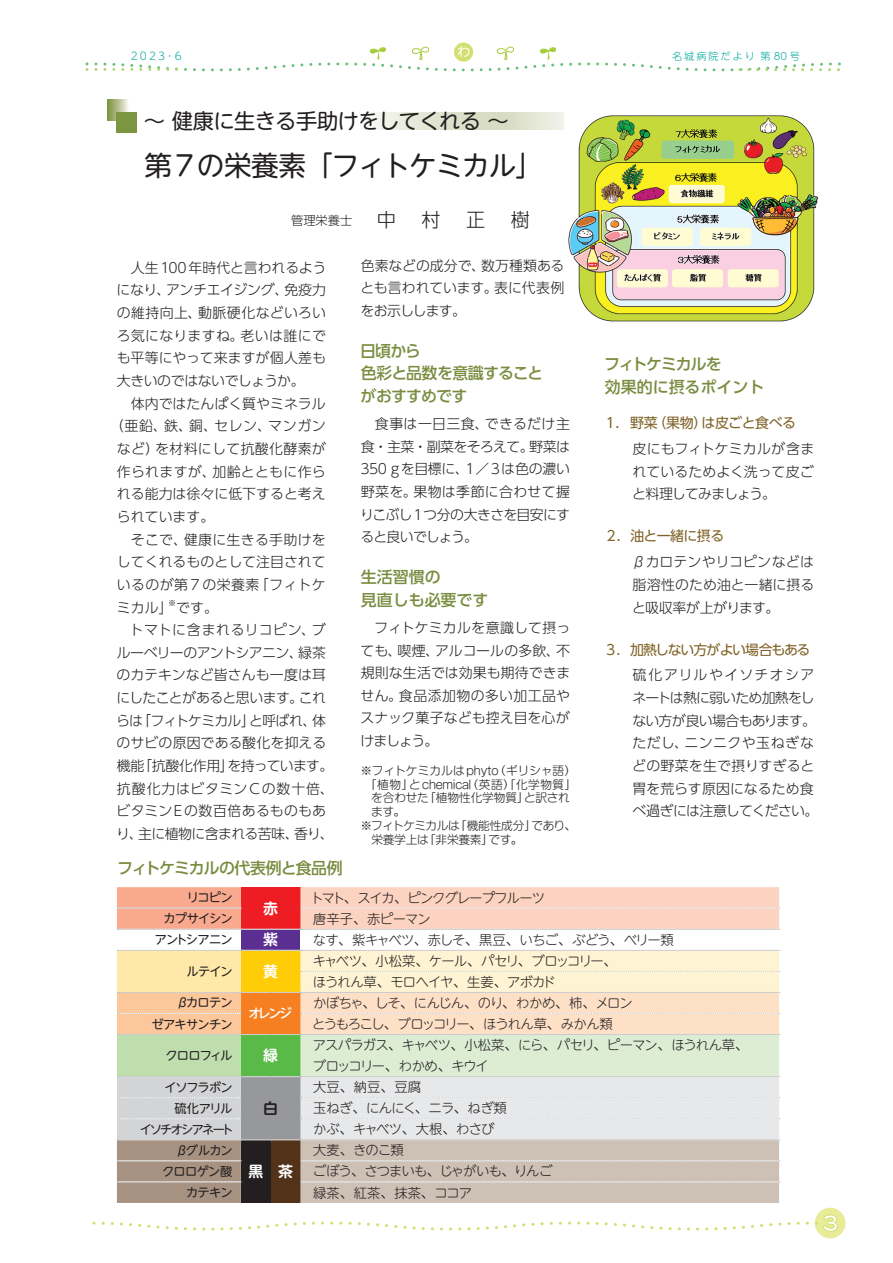
<style>
.page{position:relative;width:893px;height:1263px;background:#fff}
.page>*{position:absolute;margin:0;border:0;box-sizing:border-box;transform-origin:0 0}
.t1{font:27.6px "UD Shin M Go Pr 6";letter-spacing:-.045em;color:#231f20}
.t2{font:21.3px "UD Shin M Go Pr 6";letter-spacing:-.03em;color:#231f20}
.t3{font:300 19.2px "UD Shin Go Pr 6";color:#231f20}
.t4{font:500 15.9px/22.6px "UD Shin Go Pr 6";color:#7a8c3f}
.t5{font:500 15.9px/22.6px "UD Shin Go Pr 6";letter-spacing:-.055em;color:#7a8c3f}
.t6{font:500 15.9px "UD Shin Go Pr 6";letter-spacing:-.06em;color:#7a8c3f}
.t7{font:700 14.85px "UD Shin M Go Pr 6 De";color:#fff}
.t8{font:700 14.85px "UD Shin M Go Pr 6 De";color:#231f20}
.t9{font:300 13.95px/22.6px "UD Shin Go Pr 6";color:#231f20;text-align:justify}
.t10{font:300 13.95px "UD Shin Go Pr 6";letter-spacing:.025em;color:#231f20}
.t11{font:300 13.95px "UD Shin Go Pr 6";letter-spacing:.02em;color:#231f20}
.t12{font:13.95px "UD Shin Go Pr 6";letter-spacing:-.05em;color:#7f6226}
.t13{font:300 13.95px "UD Shin Go Pr 6";letter-spacing:.045em;color:#231f20}
.t14{font:13.95px "UD Shin Go Pr 6";letter-spacing:-.07em;color:#7f6226}
.t15{font:300 13.35px/21.3px "UD Shin M Go Pr 6";letter-spacing:-.06em;color:#231f20}
.t16{font:300 13.35px "UD Shin M Go Pr 6";letter-spacing:-.095em;color:#231f20}
.t17{font:300 13.35px "UD Shin M Go Pr 6";letter-spacing:-.04em;color:#231f20}
.t18{font:300 13.35px "UD Shin M Go Pr 6";letter-spacing:-.03em;color:#231f20}
.t19{font:500 12.75px "UD Shin M Go Pr 6";color:#fff}
.t20{font:12.15px "UD Shin M Go Pr 6";letter-spacing:-.075em;color:#231f20}
.t21{font:12.15px "UD Shin M Go Pr 6";letter-spacing:-.145em;color:#231f20}
.t22{font:300 12.15px "UD Shin Go Pr 6";color:#231f20}
.t23{font:300 11.7px "Shin M Go Pr 6";letter-spacing:-.02em;color:#231f20}
.t24{font:300 11.7px "Shin M Go Pr 6";letter-spacing:-.04em;color:#231f20}
.t25{font:300 10.65px "UD Shin M Go Pr 6";color:#00a99d}
.t26{font:300 10.05px "UD Shin M Go Pr 6";letter-spacing:.2em;color:#00a99d}
.t27{font:300 8.1px "UD Shin Go Pr 6";color:#231f20}
</style>
<div class="page">
<div style="left:454px;top:43px;width:19px;height:19px;background:#d3e071;border-radius:50%"></div>
<svg style="left:85px;top:46px;width:756px;height:25px"></svg>
<div style="left:815px;top:1208px;width:30px;height:30px;background:#e8ec99;border-radius:50%"></div>
<svg style="left:92px;top:1214px;width:746px;height:18px"></svg>
<svg style="left:371px;top:112px;width:193px;height:17px;background:#e2e6d4"></svg>
<svg style="left:107px;top:100px;width:21px;height:21px"></svg>
<div style="left:116px;top:112px;width:20px;height:21px;background:#7b9540"></div>
<img style="left:568px;top:115px;width:250px;height:207px">
<div style="left:241px;top:929px;width:59px;height:21px;background:#5b2e91"></div>
<svg style="left:117px;top:950px;width:663px;height:253px;background:#dbd2bc"></svg>
<svg style="left:117px;top:887px;width:663px;height:43px;background:#f8bbab"></svg>
<p class="t25" style="left:131px;top:48px;width:53px">2023･6</p>
<p class="t26" style="left:672px;top:48px;width:129px">名城病院だより第 80号</p>
<h2 class="t2" style="left:144px;top:103px;width:366px">～ 健康に生きる手助けをしてくれる ～</h2>
<h1 class="t1" style="left:145px;top:143px;width:400px">第７の栄養素「フィトケミカル」</h1>
<p class="t22" style="left:291px;top:210px;width:63px">管理栄養士</p>
<h3 class="t3" style="left:377px;top:204px;width:21px">中</h3>
<h3 class="t3" style="left:422px;top:204px;width:21px">村</h3>
<h3 class="t3" style="left:466px;top:204px;width:21px">正</h3>
<h3 class="t3" style="left:511px;top:204px;width:21px">樹</h3>
<p class="t9" style="left:117px;top:256px;width:211px;text-indent:14px">人生100年時代と言われるようになり、アンチエイジング、免疫力の維持向上、動脈硬化などいろいろ気になりますね。老いは誰にでも平等にやって来ますが個人差も大きいのではないでしょうか。</p>
<p class="t9" style="left:131px;top:392px;width:196px">体内ではたんぱく質やミネラル</p>
<p class="t13" style="left:110px;top:415px;width:217px">（亜鉛、鉄、銅、セレン、マンガン</p>
<p class="t10" style="left:117px;top:437px;width:210px">など）を材料にして抗酸化酵素が</p>
<p class="t11" style="left:117px;top:460px;width:210px">作られますが、加齢とともに作ら</p>
<p class="t9" style="left:117px;top:482px;width:210px">れる能力は徐々に低下すると考え</p>
<p class="t9" style="left:117px;top:505px;width:99px">られています。</p>
<p class="t11" style="left:131px;top:528px;width:197px">そこで、健康に生きる手助けを</p>
<p class="t9" style="left:117px;top:550px;width:210px">してくれるものとして注目されて</p>
<p class="t10" style="left:117px;top:573px;width:210px">いるのが第７の栄養素「フィトケ</p>
<p class="t9" style="left:117px;top:595px;width:103px">ミカル」です。</p>
<p class="t27" style="left:168px;top:596px;width:10px">※</p>
<p class="t9" style="left:116px;top:618px;width:219px;text-align:center">トマトに含まれるリコピン、ブ<br>ルーベリーのアントシアニン、緑茶のカテキンなど皆さんも一度は耳にしたことがあると思います。これらは「フィトケミカル」と呼ばれ、体のサビの原因である酸化を抑える機能「抗酸化作用」を持っています。抗酸化力はビタミンCの数十倍、ビタミンEの数百倍あるものもあり、主に植物に含まれる苦味、香り、</p>
<p class="t6" style="left:117px;top:855px;width:227px">フィトケミカルの代表例と食品例</p>
<p class="t9" style="left:360px;top:253px;width:206px">色素などの成分で、数万種類あるとも言われています。表に代表例をお示しします。</p>
<p class="t5" style="left:360px;top:339px;width:184px">日頃から<br>色彩と品数を意識することがおすすめです</p>
<p class="t9" style="left:360px;top:412px;width:212px;text-indent:15px">食事は一日三食、できるだけ主食・主菜・副菜をそろえて。野菜は350ｇを目標に、１／３は色の濃い野菜を。果物は季節に合わせて握りこぶし1つ分の大きさを目安にすると良いでしょう。</p>
<p class="t4" style="left:361px;top:565px;width:129px">生活習慣の<br>見直しも必要です</p>
<p class="t9" style="left:360px;top:616px;width:212px;text-indent:14px">フィトケミカルを意識して摂っても、喫煙、アルコールの多飲、不規則な生活では効果も期待できません。食品添加物の多い加工品やスナック菓子なども控え目を心がけましょう。</p>
<p class="t23" style="left:360px;top:761px;width:217px">※フィトケミカルはphyto（ギリシャ語）</p>
<p class="t23" style="left:365px;top:775px;width:213px">「植物」とchemical（英語）「化学物質」</p>
<p class="t23" style="left:371px;top:788px;width:200px">を合わせた「植物性化学物質」と訳され</p>
<p class="t23" style="left:371px;top:802px;width:36px">ます。</p>
<p class="t24" style="left:360px;top:816px;width:217px">※フィトケミカルは「機能性成分」であり、</p>
<p class="t23" style="left:371px;top:830px;width:153px">栄養学上は「非栄養素」です。</p>
<p class="t4" style="left:604px;top:352px;width:162px">フィトケミカルを<br>効果的に摂るポイント</p>
<p class="t12" style="left:604px;top:412px;width:194px">１． 野菜（果物）は皮ごと食べる</p>
<p class="t9" style="left:632px;top:437px;width:184px">皮にもフィトケミカルが含まれているためよく洗って皮ごと料理してみましょう。</p>
<p class="t12" style="left:604px;top:525px;width:122px">２． 油と一緒に摂る</p>
<p class="t9" style="left:632px;top:550px;width:184px">βカロテンやリコピンなどは脂溶性のため油と一緒に摂ると吸収率が上がります。　</p>
<p class="t14" style="left:604px;top:638px;width:208px">３． 加熱しない方がよい場合もある</p>
<p class="t9" style="left:632px;top:663px;width:188px;text-align:left">硫化アリルやイソチオシアネートは熱に弱いため加熱をしない方が良い場合もあります。ただし、ニンニクや玉ねぎなどの野菜を生で摂りすぎると胃を荒らす原因になるため食べ過ぎには注意してください。</p>
<p class="t15" style="left:311px;top:886px;width:236px">トマト、スイカ、ピンクグレープフルーツ</p>
<p class="t20" style="left:187px;top:887px;width:47px">リコピン</p>
<p class="t7" style="left:263px;top:895px;width:16px">赤</p>
<p class="t20" style="left:163px;top:909px;width:71px">カプサイシン</p>
<p class="t18" style="left:313px;top:908px;width:119px">唐辛子、赤ピーマン</p>
<p class="t20" style="left:155px;top:930px;width:80px">アントシアニン</p>
<p class="t7" style="left:263px;top:927px;width:16px">紫</p>
<p class="t15" style="left:313px;top:928px;width:362px">なす、紫キャベツ、赤しそ、黒豆、いちご、ぶどう、ベリー類</p>
<p class="t20" style="left:186px;top:961px;width:48px">ルテイン</p>
<p class="t7" style="left:263px;top:959px;width:16px">黄</p>
<p class="t15" style="left:313px;top:949px;width:305px">キャベツ、小松菜、ケール、パセリ、ブロッコリー、ほうれん草、モロヘイヤ、生姜、アボカド</p>
<p class="t20" style="left:176px;top:993px;width:58px">βカロテン</p>
<p class="t19" style="left:249px;top:1003px;width:45px">オレンジ</p>
<p class="t15" style="left:313px;top:991px;width:321px">かぼちゃ、しそ、にんじん、のり、わかめ、柿、メロン</p>
<p class="t20" style="left:151px;top:1014px;width:83px">ゼアキサンチン</p>
<p class="t16" style="left:312px;top:1013px;width:302px">とうもろこし、ブロッコリー、ほうれん草、みかん類</p>
<p class="t20" style="left:166px;top:1045px;width:68px">クロロフィル</p>
<p class="t7" style="left:263px;top:1043px;width:16px">緑</p>
<p class="t15" style="left:313px;top:1034px;width:437px;line-height:20.9px">アスパラガス、キャベツ、小松菜、にら、パセリ、ピーマン、ほうれん草、ブロッコリー、わかめ、キウイ</p>
<p class="t20" style="left:165px;top:1077px;width:70px">イソフラボン</p>
<p class="t8" style="left:263px;top:1095px;width:16px">白</p>
<p class="t15" style="left:313px;top:1076px;width:109px">大豆、納豆、豆腐</p>
<p class="t20" style="left:175px;top:1098px;width:59px">硫化アリル</p>
<p class="t17" style="left:313px;top:1097px;width:195px">玉ねぎ、にんにく、ニラ、ねぎ類</p>
<p class="t21" style="left:140px;top:1119px;width:95px">イソチオシアネート</p>
<p class="t15" style="left:313px;top:1118px;width:183px">かぶ、キャベツ、大根、わさび</p>
<p class="t20" style="left:176px;top:1140px;width:59px">βグルカン</p>
<p class="t7" style="left:248px;top:1159px;width:46px">黒 茶</p>
<p class="t15" style="left:313px;top:1139px;width:92px">大麦、きのこ類</p>
<p class="t20" style="left:162px;top:1161px;width:72px">クロロゲン酸</p>
<p class="t15" style="left:313px;top:1160px;width:241px">ごぼう、さつまいも、じゃがいも、りんご</p>
<p class="t20" style="left:186px;top:1182px;width:48px">カテキン</p>
<p class="t15" style="left:313px;top:1181px;width:161px">緑茶、紅茶、抹茶、ココア</p>
</div>
